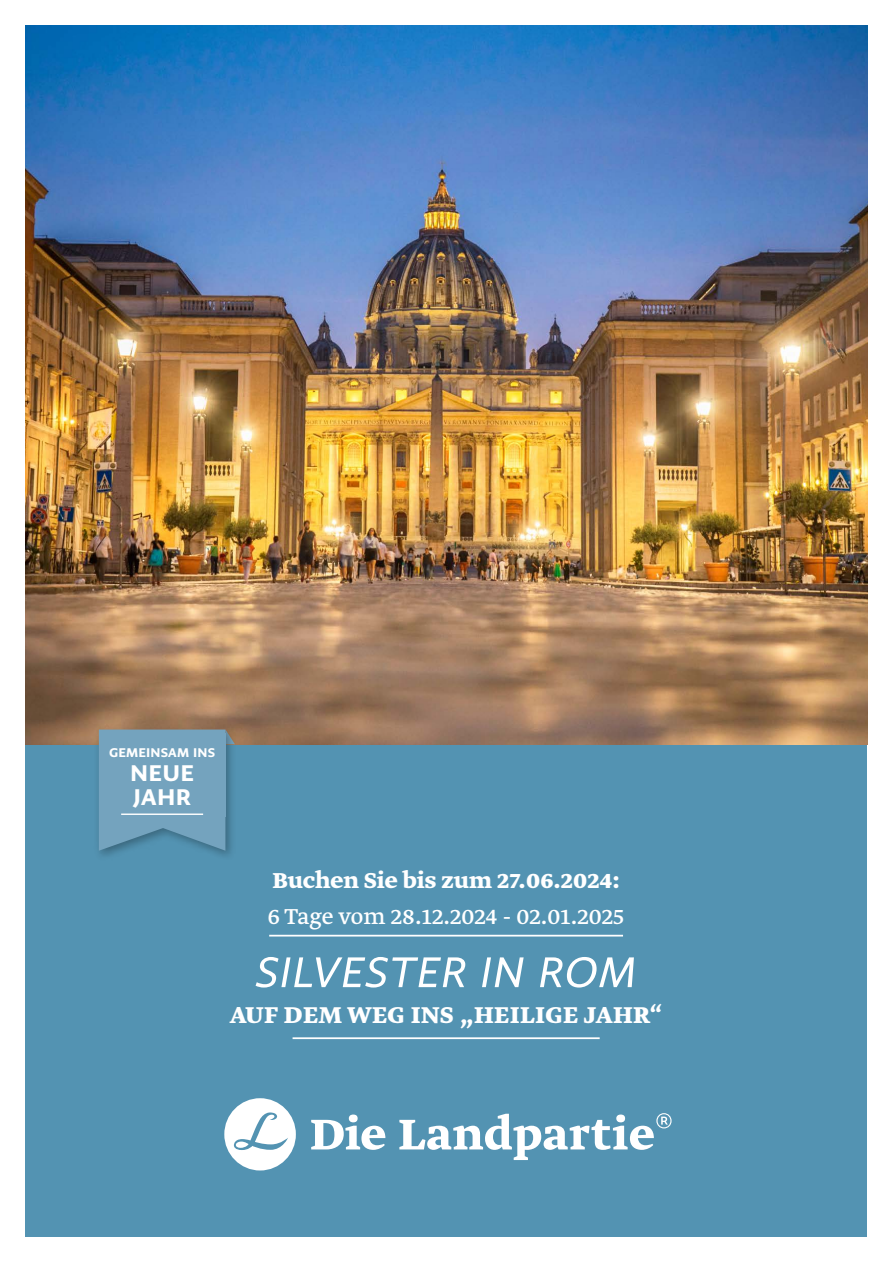
<style>
.page{position:relative;width:893px;height:1263px;background:#fff}
.page>*{position:absolute;margin:0;border:0;box-sizing:border-box;transform-origin:0 0}
.t1{font:italic 51px "Greta Sans Std";letter-spacing:.01em;color:#fff}
.t2{font:700 27px "Greta Text Pro";letter-spacing:.015em;color:#fff}
.t3{font:27px/24px "Greta Sans Std Bld";letter-spacing:.01em;color:#fff}
.t4{font:25.5px "Greta Text Pro";color:#fff}
.t5{font:700 25.5px "Greta Text Pro";color:#fff}
.t6{font:15px "Greta Sans Std Bld";letter-spacing:.01em;color:#fff}
</style>
<div class="page">
<div style="left:26px;top:706px;width:841px;height:531px;background:#5393b2"></div>
<img style="left:26px;top:26px;width:841px;height:718px">
<div style="left:94px;top:724px;width:143px;height:137px;background:#000;opacity:.3"></div>
<svg style="left:99px;top:729px;width:136px;height:122px"></svg>
<div style="left:99px;top:733px;width:126px;height:84px;background:#74a3be"></div>
<hr style="left:121px;top:813px;width:82px;height:2px;background:#fff">
<svg style="left:311px;top:1113px;width:361px;height:47px"></svg>
<svg style="left:224px;top:1098px;width:72px;height:72px"></svg>
<hr style="left:269px;top:935px;width:354px;height:1px;background:#fff">
<hr style="left:293px;top:1037px;width:307px;height:2px;background:#fff">
<p class="t6" style="left:109px;top:744px;width:107px">GEMEINSAM INS</p>
<p class="t3" style="left:130px;top:760px;width:65px">NEUE<br>JAHR</p>
<p class="t5" style="left:272px;top:863px;width:349px">Buchen Sie bis zum 27.06.2024:</p>
<p class="t4" style="left:268px;top:901px;width:358px">6 Tage vom 28.12.2024 - 02.01.2025</p>
<h1 class="t1" style="left:255px;top:942px;width:383px">SILVESTER IN ROM</h1>
<p class="t2" style="left:230px;top:997px;width:434px">AUF DEM WEG INS „HEILIGE JAHR“</p>
</div>
